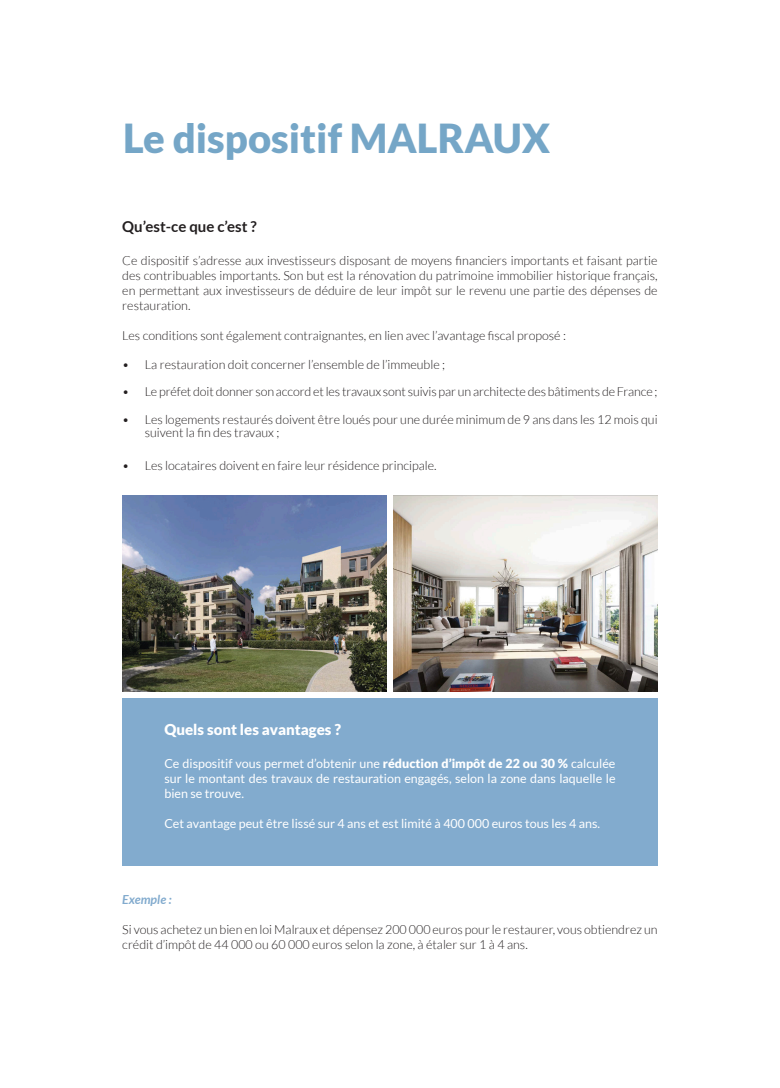
<style>
.page{position:relative;width:780px;height:1088px;background:#fff}
.page>*{position:absolute;margin:0;border:0;box-sizing:border-box;transform-origin:0 0}
.t1{font:900 40px "Lato";color:#75a6c7}
.t2{font:900 15px "Lato";color:#fff}
.t3{font:700 15px "Lato";color:#231f20}
.t4{font:300 12.5px/15px "Lato";color:#231f20}
.t5{font:12.5px/15px "Lato";color:#fff;text-align:justify}
.t6{font:italic 700 12.5px "Lato";color:#82abce}
.s1{font-weight:900}
</style>
<div class="page">
<div style="left:122px;top:698px;width:535px;height:167px;background:#82abce"></div>
<img style="left:122px;top:495px;width:264px;height:196px">
<img style="left:393px;top:495px;width:264px;height:196px">
<h1 class="t1" style="left:123px;top:115px;width:428px">Le dispositif MALRAUX</h1>
<p class="t3" style="left:122px;top:218px;width:136px">Qu’est-ce que c’est ?</p>
<p class="t4" style="left:122px;top:253px;width:537px;text-align:justify">Ce dispositif s’adresse aux investisseurs disposant de moyens financiers importants et faisant partie des contribuables importants. Son but est la rénovation du patrimoine immobilier historique français, en permettant aux investisseurs de déduire de leur impôt sur le revenu une partie des dépenses de restauration.</p>
<p class="t4" style="left:122px;top:328px;width:445px">Les conditions sont également contraignantes, en lien avec l’avantage fiscal proposé :</p>
<p class="t4" style="left:122px;top:357px;width:324px">• La restauration doit concerner l’ensemble de l’immeuble ;</p>
<p class="t4" style="left:122px;top:384px;width:536px">• Le préfet doit donner son accord et les travaux sont suivis par un architecte des bâtiments de France ;</p>
<p class="t4" style="left:145px;top:412px;width:514px;line-height:13.8px;text-indent:-22px">• Les logements restaurés doivent être loués pour une durée minimum de 9 ans dans les 12 mois qui suivent la fin des travaux ;</p>
<p class="t4" style="left:122px;top:458px;width:316px">• Les locataires doivent en faire leur résidence principale.</p>
<p class="t2" style="left:164px;top:721px;width:178px">Quels sont les avantages ?</p>
<p class="t5" style="left:164px;top:756px;width:452px">Ce dispositif vous permet d’obtenir une <span class="s1">réduction d’impôt de 22 ou 30 %</span> calculée sur le montant des travaux de restauration engagés, selon la zone dans laquelle le bien se trouve.</p>
<p class="t5" style="left:164px;top:816px;width:437px">Cet avantage peut être lissé sur 4 ans et est limité à 400 000 euros tous les 4 ans.</p>
<p class="t6" style="left:122px;top:892px;width:51px">Exemple :</p>
<p class="t4" style="left:122px;top:922px;width:537px">Si vous achetez un bien en loi Malraux et dépensez 200 000 euros pour le restaurer, vous obtiendrez un crédit d’impôt de 44 000 ou 60 000 euros selon la zone, à étaler sur 1 à 4 ans.</p>
</div>
